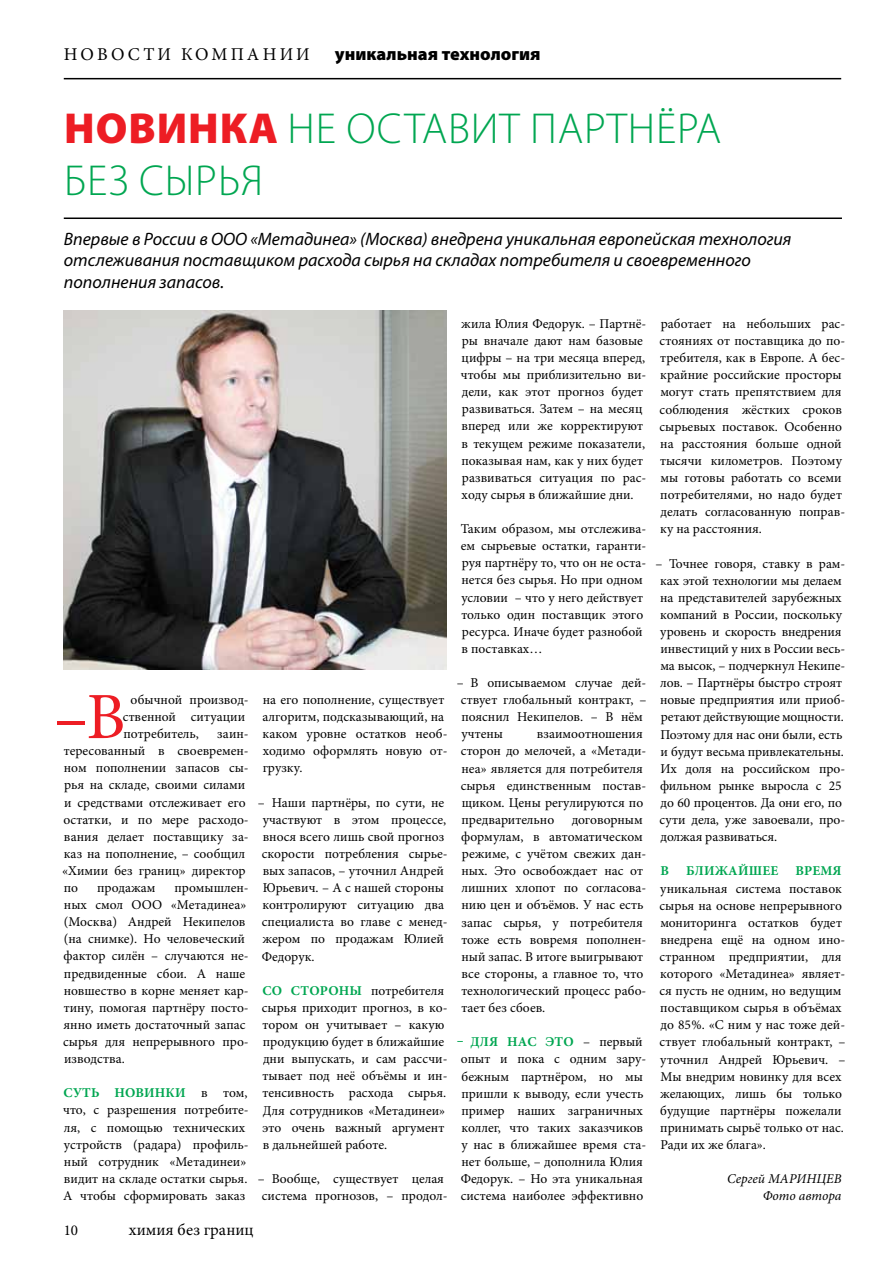
<style>
.page{position:relative;width:893px;height:1263px;background:#fff}
.page>*{position:absolute;margin:0;border:0;box-sizing:border-box;transform-origin:0 0}
.t1{font:66.15px "Minion Pro";color:#ed1d24}
.t2{font:300 43.5px/52.2px "Myriad Pro";letter-spacing:.02em;color:#00a651}
.t3{font:italic 18px/21.6px "Myriad Pro";color:#000}
.t4{font:900 18px "Myriad Pro";color:#000}
.t5{font:18px "Minion Pro";color:#000}
.t6{font:16.5px "Minion Pro";color:#000}
.t7{font:15px "Minion Pro";color:#000}
.t8{font:13.5px/17.1px "Minion Pro";color:#000}
.t9{font:italic 13.5px/17.1px "Minion Pro";color:#000;text-align:right}
.t10{font:700 13.5px "Minion Pro";letter-spacing:.01em;color:#00a651}
.s1{font-weight:900;color:#ed1d24}
.s2{font-weight:700;color:#00a651}
</style>
<div class="page">
<hr style="left:64px;top:78px;width:777px;height:1px;background:#000">
<hr style="left:64px;top:217px;width:778px;height:2px;background:#000">
<img style="left:64px;top:311px;width:382px;height:358px">
<h3 class="t5" style="left:64px;top:42px;width:16px">новост</h3>
<h3 class="t5" style="left:158px;top:42px;width:41px">и компан</h3>
<h3 class="t5" style="left:280px;top:42px;width:32px">ии</h3>
<h3 class="t4" style="left:335px;top:42px;width:207px">уникальная технология</h3>
<h2 class="t2" style="left:64px;top:102px;width:658px"><span class="s1">Новинка</span> не оставит партнёра без сырья</h2>
<h3 class="t3" style="left:64px;top:227px;width:729px">Впервые в России в ООО «Метадинеа» (Москва) внедрена уникальная европейская технология отслеживания поставщиком расхода сырья на складах потребителя и своевременного пополнения запасов.</h3>
<h1 class="t1" style="left:54px;top:673px;width:73px">–В</h1>
<p class="t8" style="left:123px;top:691px;width:128px;text-indent:8px">обычной производ‑ ственной ситуации потребитель,</p>
<p class="t8" style="left:62px;top:725px;width:188px;text-indent:155px">заин‑ тересованный в своевремен‑ ном пополнении запасов сы‑ рья на складе, своими силами и средствами отслеживает его остатки, и по мере расходо‑ вания делает поставщику за‑ каз на пополнение, – сообщил «Химии без границ» директор по</p>
<p class="t8" style="left:63px;top:879px;width:187px;text-indent:111px">промышлен‑ ных смол ООО «Метадинеа» (Москва) Андрей Некипелов (на снимке). Но человеческий фактор силён – случаются не‑ предвиденные сбои. А наше новшество в корне меняет кар‑ тину, помогая партнёру посто‑ янно иметь достаточный запас сырья для непрерывного про‑ изводства.</p>
<p class="t8" style="left:63px;top:1084px;width:187px"><span class="s2">Суть новинки</span> в том, что, с разрешения потребите‑ ля, с помощью технических устройств (радара) профиль‑ ный сотрудник «Метадинеи» видит на складе остатки сырья.<br>А чтобы сформировать заказ</p>
<p class="t8" style="left:97px;top:879px;width:60px">продажам</p>
<p class="t8" style="left:262px;top:691px;width:187px">на его пополнение, существует алгоритм, подсказывающий, на каком уровне остатков необ‑ ходимо оформлять новую от‑ грузку.</p>
<p class="t8" style="left:258px;top:794px;width:191px">– Наши партнёры, по сути, не участвуют в этом процессе, внося всего лишь свой прогноз скорости потребления сырье‑ вых запасов, – уточнил Андрей<br>Юрьевич. – А с нашей стороны контролируют ситуацию два специалиста во главе с менед‑ жером по продажам Юлией<br>Федорук.</p>
<p class="t8" style="left:262px;top:982px;width:187px"><span class="s2">Со стороны</span> потребителя сырья приходит прогноз, в ко‑ тором он учитывает – какую продукцию будет в ближайшие дни выпускать, и сам рассчи‑ тывает под неё объёмы и ин‑ тенсивность расхода сырья.<br>Для сотрудников «Метадинеи» это очень важный аргумент в дальнейшей работе.</p>
<p class="t8" style="left:258px;top:1170px;width:191px">– Вообще, существует целая система прогнозов, – продол‑</p>
<p class="t7" style="left:64px;top:1220px;width:16px">10</p>
<p class="t6" style="left:129px;top:1219px;width:126px">химия без границ</p>
<p class="t8" style="left:461px;top:315px;width:187px">жила Юлия Федорук. – Партнё‑ ры вначале дают нам базовые цифры – на три месяца вперед, чтобы мы приблизительно ви‑ дели, как этот прогноз будет развиваться. Затем – на месяц вперед или же корректируют в текущем режиме показатели, показывая нам, как у них будет развиваться ситуация по рас‑ ходу сырья в ближайшие дни.</p>
<p class="t8" style="left:461px;top:520px;width:187px">Таким образом, мы отслежива‑ ем сырьевые остатки, гаранти‑ руя партнёру то, что он не оста‑ нется без сырья. Но при одном условии – что у него действует только один поставщик этого ресурса. Иначе будет разнобой в поставках…</p>
<p class="t8" style="left:457px;top:674px;width:191px">– В описываемом случае дей‑ ствует глобальный контракт, – пояснил Некипелов. – В нём учтены</p>
<p class="t8" style="left:461px;top:725px;width:187px;text-indent:76px">взаимоотношения сторон до мелочей, а «Метади‑ неа» является для потребителя сырья единственным постав‑ щиком. Цены регулируются по предварительно</p>
<p class="t8" style="left:461px;top:811px;width:187px;text-indent:111px">договорным формулам, в автоматическом режиме, с учётом свежих дан‑ ных. Это освобождает нас от лишних хлопот по согласова‑ нию цен и объёмов. У нас есть запас сырья, у потребителя тоже есть вовремя пополнен‑ ный запас. В итоге выигрывают все стороны, а главное то, что технологический процесс рабо‑ тает без сбоев.</p>
<p class="t8" style="left:457px;top:1033px;width:191px"><span class="s2">– Для нас это</span> – первый опыт и пока с одним зару‑ бежным партнёром, но мы пришли к выводу, если учесть пример наших заграничных коллег, что таких заказчиков у нас в ближайшее время ста‑ нет больше, – дополнила Юлия<br>Федорук. – Но эта уникальная система наиболее эффективно</p>
<p class="t8" style="left:659px;top:315px;width:187px">работает на небольших рас‑ стояниях от поставщика до по‑ требителя, как в Европе. А бес‑ крайние российские просторы могут стать препятствием для соблюдения жёстких сроков сырьевых поставок. Особенно на расстояния больше одной тысячи километров. Поэтому мы готовы работать со всеми потребителями, но надо будет делать согласованную поправ‑ ку на расстояния.</p>
<p class="t8" style="left:656px;top:555px;width:191px">– Точнее говоря, ставку в рам‑ ках этой технологии мы делаем на представителей зарубежных компаний в России, поскольку уровень и скорость внедрения инвестиций у них в России весь‑ ма высок, – подчеркнул Некипе‑ лов. – Партнёры быстро строят новые предприятия или приоб‑ ретают действующие мощности.<br>Поэтому для нас они были, есть и будут весьма привлекательны.<br>Их доля на российском про‑ фильном рынке выросла с 25 до 60 процентов. Да они его, по сути дела, уже завоевали, про‑ должая развиваться.</p>
<p class="t10" style="left:660px;top:861px;width:9px">В</p>
<p class="t10" style="left:686px;top:861px;width:94px">ближайшее</p>
<p class="t10" style="left:795px;top:861px;width:48px">время</p>
<p class="t8" style="left:659px;top:880px;width:187px">уникальная система поставок сырья на основе непрерывного мониторинга остатков будет внедрена ещё на одном ино‑ странном предприятии, для которого «Метадинеа» являет‑ ся пусть не одним, но ведущим поставщиком сырья в объёмах до 85%. «С ним у нас тоже дей‑ ствует глобальный контракт, – уточнил Андрей Юрьевич. –<br>Мы внедрим новинку для всех желающих, лишь бы только будущие партнёры пожелали принимать сырьё только от нас.<br>Ради их же блага».</p>
<p class="t9" style="left:727px;top:1170px;width:116px">Сергей МАРИНЦЕВ<br>Фото автора</p>
</div>
